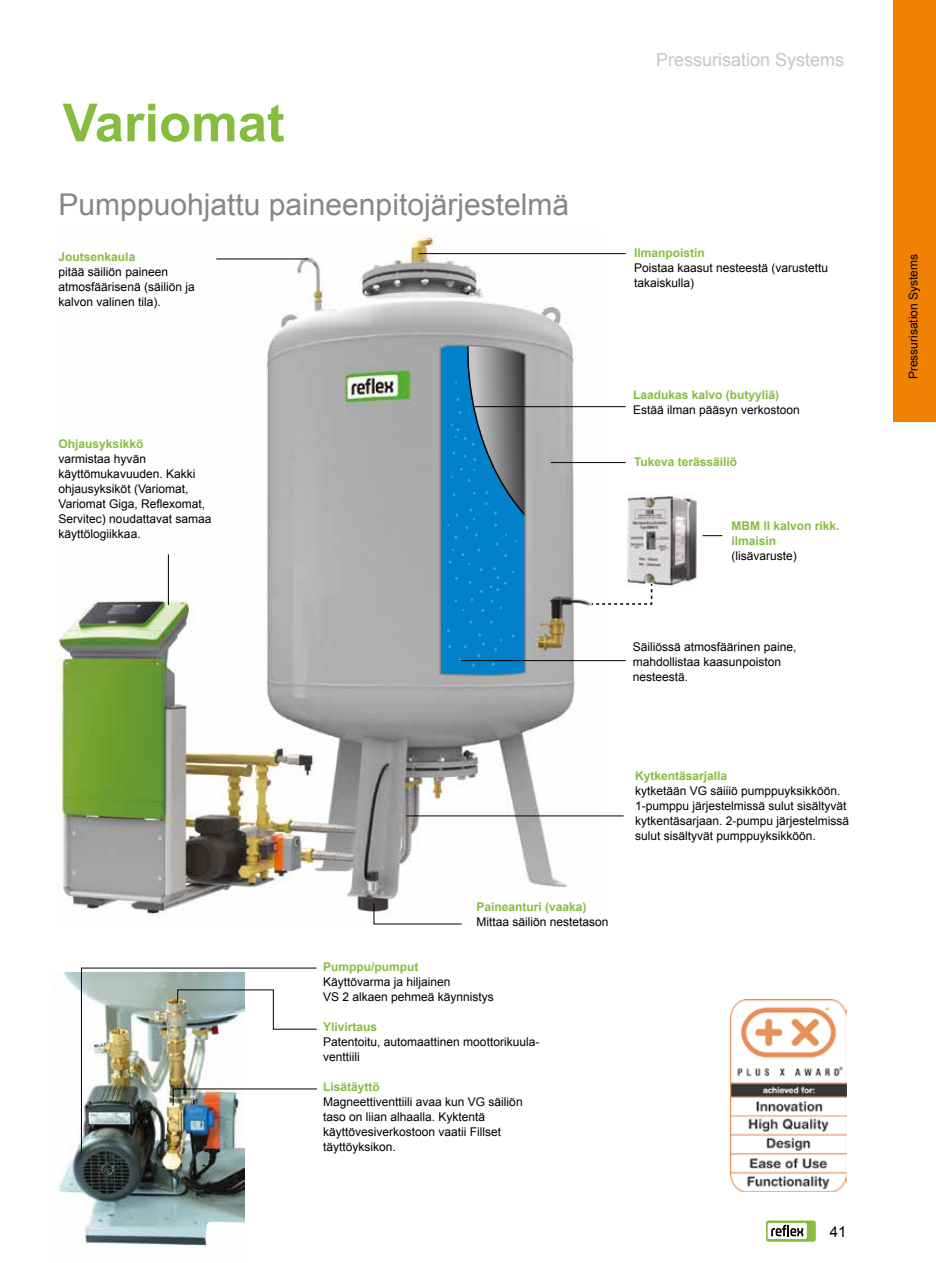
<style>
.page{position:relative;width:936px;height:1263px;background:#fff}
.page>*{position:absolute;margin:0;border:0;box-sizing:border-box;transform-origin:0 0}
.t1{font:700 52.5px "Arial";color:#86bd40}
.t2{font:30px "Arial";color:#878787}
.t3{font:18px "Arial";color:#c6c6c6}
.t4{font:15px "Arial";color:#000}
.t5{font:12px/15px "Arial";color:#000}
.t6{font:700 12px/15px "Arial";color:#86bd40}
</style>
<div class="page">
<div style="left:893px;top:0;width:42px;height:421px;background:#f08102"></div>
<img style="left:730px;top:1000px;width:116px;height:192px">
<img style="left:57px;top:232px;width:544px;height:685px">
<hr style="left:475px;top:406px;width:150px;height:1px;background:#000">
<hr style="left:216px;top:259px;width:92px;height:1px;background:#000">
<hr style="left:418px;top:253px;width:207px;height:1px;background:#000">
<svg style="left:373px;top:903px;width:89px;height:22px"></svg>
<hr style="left:406px;top:815px;width:217px;height:1px;background:#000">
<hr style="left:168px;top:554px;width:1px;height:51px;background:#000">
<img style="left:53px;top:972px;width:191px;height:276px">
<img style="left:81px;top:967px;width:236px;height:186px">
<img style="left:626px;top:494px;width:71px;height:92px">
<svg style="left:590px;top:583px;width:63px;height:22px"></svg>
<svg style="left:702px;top:535px;width:20px;height:1px"></svg>
<hr style="left:550px;top:462px;width:75px;height:1px;background:#000">
<svg style="left:438px;top:344px;width:88px;height:334px;background:#2781b3"></svg>
<hr style="left:460px;top:660px;width:165px;height:1px;background:#000">
<div style="left:766px;top:1220px;width:49px;height:22px;background:#86bd40;border-radius:3px"></div>
<svg style="left:767px;top:1223px;width:39px;height:16px"></svg>
<svg style="left:771px;top:1225px;width:32px;height:11px"></svg>
<h1 class="t1" style="left:63px;top:88px;width:223px">Variomat</h1>
<h2 class="t2" style="left:59px;top:184px;width:512px">Pumppuohjattu paineenpitojärjestelmä</h2>
<p class="t6" style="left:59px;top:250px;width:78px">Joutsenkaula</p>
<p class="t5" style="left:59px;top:265px;width:138px">pitää säiliön paineen atmosfäärisenä (säiliön ja kalvon valinen tila).</p>
<p class="t6" style="left:59px;top:436px;width:86px">Ohjausyksikkö</p>
<p class="t5" style="left:59px;top:451px;width:154px">varmistaa hyvän käyttömukavuuden. Kakki ohjausyksiköt (Variomat,<br>Variomat Giga, Reflexomat,<br>Servitec) noudattavat samaa käyttölogiikkaa.</p>
<h3 class="t3" style="left:656px;top:48px;width:190px">Pressurisation Systems</h3>
<p class="t6" style="left:634px;top:245px;width:72px">Ilmanpoistin</p>
<p class="t5" style="left:634px;top:260px;width:196px">Poistaa kaasut nesteestä (varustettu takaiskulla)</p>
<p class="t6" style="left:633px;top:388px;width:148px">Laadukas kalvo (butyyliä)</p>
<p class="t5" style="left:633px;top:402px;width:168px">Estää ilman pääsyn verkostoon</p>
<p class="t6" style="left:634px;top:454px;width:105px">Tukeva terässäiliö</p>
<p class="t6" style="left:731px;top:519px;width:110px">MBM ll kalvon rikk. ilmaisin</p>
<p class="t5" style="left:731px;top:549px;width:67px">(lisävaruste)</p>
<p class="t5" style="left:633px;top:640px;width:165px">Säiliössä atmosfäärinen paine, mahdollistaa kaasunpoiston nesteestä.</p>
<p class="t6" style="left:476px;top:899px;width:112px">Paineanturi (vaaka)</p>
<p class="t5" style="left:476px;top:914px;width:134px">Mittaa säiliön nestetason</p>
<p class="t6" style="left:323px;top:960px;width:97px">Pumppu/pumput</p>
<p class="t5" style="left:323px;top:975px;width:172px">Käyttövarma ja hiljainen<br>VS 2 alkaen pehmeä käynnistys</p>
<p class="t6" style="left:323px;top:1020px;width:56px">Ylivirtaus</p>
<p class="t5" style="left:323px;top:1035px;width:218px">Patentoitu, automaattinen moottorikuula&shy;venttiili</p>
<p class="t6" style="left:323px;top:1080px;width:58px">Lisätäyttö</p>
<p class="t5" style="left:323px;top:1095px;width:201px">Magneettiventtiili avaa kun VG säiliön taso on liian alhaalla. Kyktentä käyttövesiverkostoon vaatii Fillset täyttöyksikon.</p>
<p class="t6" style="left:635px;top:768px;width:94px">Kytkentäsarjalla</p>
<p class="t5" style="left:635px;top:783px;width:216px">kytketään VG säiiiö pumppuyksikköön.<br>1-pumppu järjestelmissä sulut sisältyvät kytkentäsarjaan. 2-pumpu järjestelmissä sulut sisältyvät pumppuyksikköön.</p>
<p class="t4" style="left:829px;top:1222px;width:18px">41</p>
<p class="t5" style="left:906px;top:379px;width:127px;rotate:-90deg">Pressurisation Systems</p>
</div>
